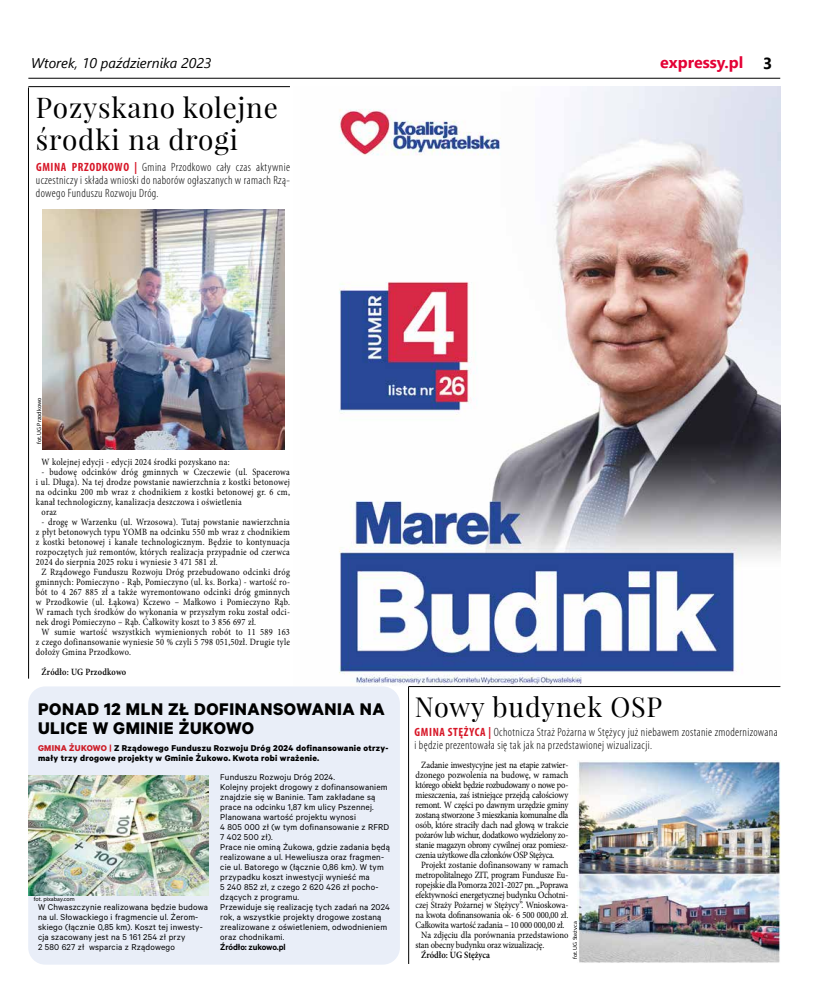
<style>
.page{position:relative;width:820px;height:993px;background:#fff}
.page>*{position:absolute;margin:0;border:0;box-sizing:border-box;transform-origin:0 0}
.t1{font:28px/32px "Playfair Display";letter-spacing:.03em;color:#000}
.t2{font:27px "Playfair Display";letter-spacing:.03em;color:#000}
.t3{font:700 19px/19px "Calibre";letter-spacing:.03em;color:#000}
.t4{font:700 16px "Segoe UI";color:#e40135}
.t5{font:italic 14px "Segoe UI";color:#000}
.t6{font:300 condensed 12px/13px "Myriad Pro";letter-spacing:.03em;color:#000;text-align:justify}
.t7{font:9.6px "Minion Pro";letter-spacing:.02em;color:#000;scale:.87 1}
.t8{font:9.6px "Minion Pro";letter-spacing:-.02em;color:#000;scale:.89 1}
.t9{font:9.6px "Minion Pro";letter-spacing:-.015em;color:#000;scale:.89 1}
.t10{font:9.6px "Minion Pro";letter-spacing:-.035em;color:#000;scale:.89 1}
.t11{font:9.6px "Minion Pro";letter-spacing:-.03em;color:#000;scale:.89 1}
.t12{font:9.6px "Minion Pro";letter-spacing:.02em;color:#000;scale:.89 1}
.t13{font:9.6px "Minion Pro";letter-spacing:-.025em;color:#000;scale:.89 1}
.t14{font:9.6px "Minion Pro";letter-spacing:-.01em;color:#000;scale:.89 1}
.t15{font:9.6px "Minion Pro";letter-spacing:-.005em;color:#000;scale:.89 1}
.t16{font:9.6px "Minion Pro";color:#000;scale:.89 1}
.t17{font:600 9.6px "Minion Pro";letter-spacing:.01em;color:#000;scale:.87 1}
.t18{font:600 9.6px "Minion Pro";letter-spacing:.01em;color:#000;scale:.89 1}
.t19{font:9.5px/10px "Calibre";letter-spacing:.02em;color:#000}
.t20{font:700 9.5px/10px "Calibre";letter-spacing:.03em;color:#000}
.t21{font:600 9.5px "Calibre";letter-spacing:-.01em;color:#000}
.t22{font:6px "Myriad Pro";color:#000}
.s1{color:#000}
.s2{font-weight:700;color:#d71728}
.s3{color:#cd1d28}
</style>
<div class="page">
<hr style="left:28px;top:78px;width:752px;height:1px;background:#000">
<img style="left:339px;top:86px;width:441px;height:600px">
<hr style="left:28px;top:86px;width:262px;height:1px;background:#000">
<hr style="left:28px;top:87px;width:1px;height:591px;background:#000">
<img style="left:42px;top:210px;width:242px;height:239px">
<div style="left:28px;top:686px;width:372px;height:278px;background:#e9eef8;border-radius:17px"></div>
<hr style="left:408px;top:686px;width:372px;height:1px;background:#000">
<hr style="left:408px;top:686px;width:1px;height:277px;background:#000">
<img style="left:28px;top:775px;width:180px;height:120px">
<img style="left:577px;top:760px;width:203px;height:203px">
<h3 class="t5" style="left:31px;top:50px;width:182px">Wtorek, 10 października 2023</h3>
<h3 class="t4" style="left:660px;top:48px;width:113px">expressy.pl <span class="s1">3</span></h3>
<h1 class="t1" style="left:36px;top:92px;width:243px">Pozyskano kolejne środki na drogi</h1>
<p class="t6" style="left:36px;top:161px;width:255px"><span class="s2">GMINA PRZODKOWO |</span> Gmina Przodkowo cały czas aktywnie uczestniczy i składa wnioski do naborów ogłaszanych w ramach Rzą&shy;dowego Funduszu Rozwoju Dróg.</p>
<p class="t22" style="left:35px;top:444px;width:48px;rotate:-90deg">fot. UG Przodkowo</p>
<p class="t7" style="left:42px;top:455px;width:217px">W kolejnej edycji - edycji 2024 środki pozyskano na:</p>
<p class="t7" style="left:42px;top:465px;width:287px">- budowę odcinków dróg gminnych w Czeczewie (ul. Spacerowa</p>
<p class="t7" style="left:36px;top:475px;width:293px">i ul. Długa). Na tej drodze powstanie nawierzchnia z kostki betonowej</p>
<p class="t7" style="left:36px;top:485px;width:293px">na odcinku 200 mb wraz z chodnikiem z kostki betonowej gr. 6 cm,</p>
<p class="t7" style="left:36px;top:495px;width:238px">kanał technologiczny, kanalizacja deszczowa i oświetlenia</p>
<p class="t7" style="left:42px;top:505px;width:19px">oraz</p>
<p class="t7" style="left:42px;top:515px;width:287px">- drogę w Warzenku (ul. Wrzosowa). Tutaj powstanie nawierzchnia</p>
<p class="t7" style="left:36px;top:525px;width:293px">z płyt betonowych typu YOMB na odcinku 550 mb wraz z chodnikiem</p>
<p class="t7" style="left:36px;top:535px;width:293px">z kostki betonowej i kanałe technologicznym. Będzie to kontynuacja</p>
<p class="t7" style="left:36px;top:545px;width:293px">rozpoczętych już remontów, których realizacja przypadnie od czerwca</p>
<p class="t7" style="left:36px;top:555px;width:210px">2024 do sierpnia 2025 roku i wyniesie 3 471 581 zł.</p>
<p class="t7" style="left:42px;top:565px;width:287px">Z Rządowego Funduszu Rozwoju Dróg przebudowano odcinki dróg</p>
<p class="t7" style="left:36px;top:575px;width:293px">gminnych: Pomieczyno - Rąb, Pomieczyno (ul. ks. Borka) - wartość ro-</p>
<p class="t7" style="left:36px;top:585px;width:293px">bót to 4 267 885 zł a także wyremontowano odcinki dróg gminnych</p>
<p class="t7" style="left:36px;top:595px;width:293px">w Przodkowie (ul. Łąkowa) Kczewo – Małkowo i Pomieczyno Rąb.</p>
<p class="t7" style="left:36px;top:605px;width:293px">W ramach tych środków do wykonania w przyszłym roku został odci-</p>
<p class="t7" style="left:36px;top:615px;width:254px">nek drogi Pomieczyno – Rąb. Całkowity koszt to 3 856 697 zł.</p>
<p class="t7" style="left:42px;top:625px;width:287px">W sumie wartość wszystkich wymienionych robót to 11 589 163</p>
<p class="t7" style="left:36px;top:635px;width:293px">z czego dofinansowanie wyniesie 50 % czyli 5 798 051,50zł. Drugie tyle</p>
<p class="t7" style="left:36px;top:645px;width:111px">dołoży Gmina Przodkowo.</p>
<p class="t17" style="left:42px;top:665px;width:99px">Źródło: UG Przodkowo</p>
<h3 class="t3" style="left:38px;top:698px;width:348px">PONAD 12 MLN ZŁ DOFINANSOWANIA NA<br>ULICE W GMINIE ŻUKOWO</h3>
<p class="t20" style="left:38px;top:742px;width:352px"><span class="s3">GMINA ŻUKOWO |</span> Z Rządowego Funduszu Rozwoju Dróg 2024 dofinansowanie otrzy&shy;mały trzy drogowe projekty w Gminie Żukowo. Kwota robi wrażenie.</p>
<p class="t22" style="left:34px;top:894px;width:42px">fot. pixabay.com</p>
<p class="t19" style="left:38px;top:901px;width:171px">W Chwaszczynie realizowana będzie budowa na ul. Słowackiego i fragmencie ul. Żerom&shy;skiego (łącznie 0,85 km). Koszt tej inwesty&shy;cja szacowany jest na 5 161 254 zł przy<br>2 580 627 zł wsparcia z Rządowego</p>
<p class="t19" style="left:220px;top:771px;width:171px">Funduszu Rozwoju Dróg 2024.<br>Kolejny projekt drogowy z dofinansowaniem znajdzie się w Baninie. Tam zakładane są prace na odcinku 1,87 km ulicy Pszennej.<br>Planowana wartość projektu wynosi<br>4 805 000 zł (w tym dofinansowanie z RFRD 7 402 500 zł).<br>Prace nie ominą Żukowa, gdzie zadania będą realizowane a ul. Heweliusza oraz fragmen&shy;cie ul. Batorego w (łącznie 0,86 km). W tym przypadku koszt inwestycji wynieść ma<br>5 240 852 zł, z czego 2 620 426 zł pocho&shy;dzących z programu.<br>Przewiduje się realizację tych zadań na 2024 rok, a wszystkie projekty drogowe zostaną zrealizowane z oświetleniem, odwodnieniem oraz chodnikami.</p>
<p class="t21" style="left:220px;top:941px;width:67px">Źródło: zukowo.pl</p>
<h2 class="t2" style="left:414px;top:689px;width:249px">Nowy budynek OSP</h2>
<p class="t6" style="left:414px;top:726px;width:364px"><span class="s2">GMINA STĘŻYCA |</span> Ochotnicza Straż Pożarna w Stężycy już niebawem zostanie zmodernizowana i będzie prezentowała się tak jak na przedstawionej wizualizacji.</p>
<p class="t9" style="left:421px;top:758px;width:167px">Zadanie inwestycyjne jest na etapie zatwier-</p>
<p class="t12" style="left:415px;top:768px;width:173px">dzonego pozwolenia na budowę, w ramach</p>
<p class="t10" style="left:415px;top:778px;width:173px">którego obiekt będzie rozbudowany o nowe po-</p>
<p class="t9" style="left:415px;top:788px;width:173px">mieszczenia, zaś istniejące przejdą całościowy</p>
<p class="t8" style="left:415px;top:798px;width:173px">remont. W części po dawnym urzędzie gminy</p>
<p class="t11" style="left:415px;top:808px;width:173px">zostaną stworzone 3 mieszkania komunalne dla</p>
<p class="t14" style="left:415px;top:818px;width:173px">osób, które straciły dach nad głową w trakcie</p>
<p class="t10" style="left:415px;top:828px;width:173px">pożarów lub wichur, dodatkowo wydzielony zo-</p>
<p class="t13" style="left:415px;top:838px;width:173px">stanie magazyn obrony cywilnej oraz pomiesz-</p>
<p class="t11" style="left:415px;top:848px;width:158px">czenia użytkowe dla członków OSP Stężyca.</p>
<p class="t16" style="left:421px;top:858px;width:167px">Projekt zostanie dofinansowany w ramach</p>
<p class="t9" style="left:415px;top:868px;width:173px">metropolitalnego ZIT, program Fundusze Eu-</p>
<p class="t8" style="left:415px;top:878px;width:173px">ropejskie dla Pomorza 2021-2027 pn. „Poprawa</p>
<p class="t8" style="left:415px;top:888px;width:173px">efektywności energetycznej budynku Ochotni-</p>
<p class="t15" style="left:415px;top:898px;width:173px">czej Straży Pożarnej w Stężycy”. Wnioskowa-</p>
<p class="t8" style="left:415px;top:908px;width:173px">na kwota dofinansowania ok- 6 500 000,00 zł.</p>
<p class="t8" style="left:415px;top:918px;width:169px">Całkowita wartość zadania – 10 000 000,00 zł.</p>
<p class="t12" style="left:421px;top:928px;width:167px">Na zdjęciu dla porównania przedstawiono</p>
<p class="t8" style="left:415px;top:938px;width:146px">stan obecny budynku oraz wizualizację.</p>
<p class="t18" style="left:421px;top:947px;width:79px">Źródło: UG Stężyca</p>
<p class="t22" style="left:571px;top:958px;width:39px;rotate:-90deg">fot. UG Stężyca</p>
</div>
